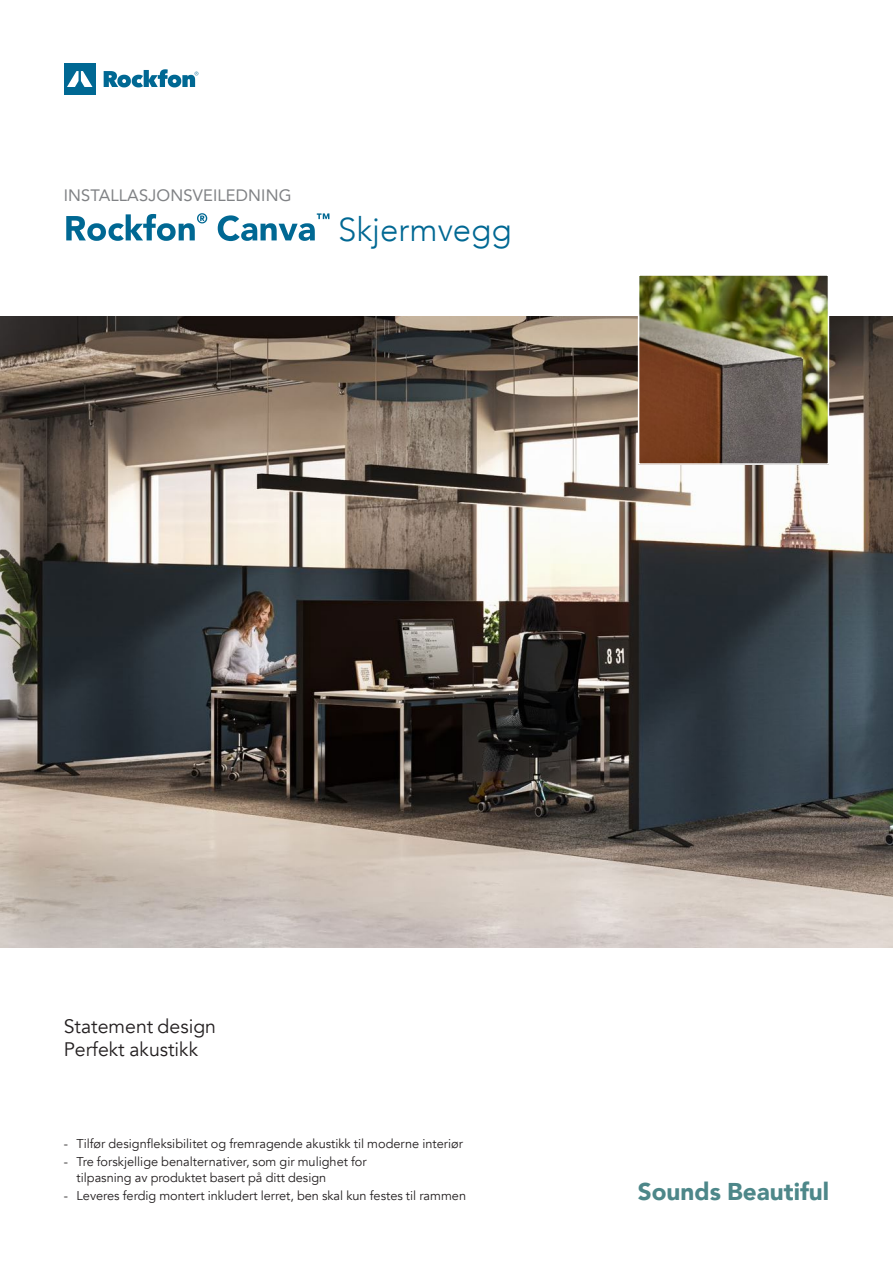
<style>
.page{position:relative;width:893px;height:1263px;background:#fff}
.page>*{position:absolute;margin:0;border:0;box-sizing:border-box;transform-origin:0 0}
.t1{font:300 33px "Avenir";color:#006893}
.t2{font:900 24.3px "Avenir";color:#4d8789}
.t3{font:19.5px/23.4px "Avenir";color:#231f20}
.t4{font:16.5px "Avenir";letter-spacing:.01em;color:#808285}
.t5{font:12.75px/16.5px "Avenir";color:#231f20}
</style>
<div class="page">
<svg style="left:104px;top:69px;width:94px;height:18px"></svg>
<div style="left:64px;top:63px;width:32px;height:32px;background:#006893"></div>
<svg style="left:67px;top:71px;width:25px;height:16px"></svg>
<img style="left:0;top:316px;width:893px;height:631px">
<img style="left:641px;top:277px;width:185px;height:185px">
<div style="left:638px;top:274px;width:191px;height:191px;border:2px solid #fff"></div>
<svg style="left:66px;top:213px;width:263px;height:28px"></svg>
<p class="t4" style="left:64px;top:182px;width:229px">INSTALLASJONSVEILEDNING</p>
<h1 class="t1" style="left:338px;top:210px;width:175px">Skjermvegg</h1>
<h3 class="t3" style="left:64px;top:1014px;width:154px">Statement design<br>Perfekt akustikk</h3>
<p class="t5" style="left:64px;top:1135px;width:401px">- Tilfør designfleksibilitet og fremragende akustikk til moderne interiør</p>
<p class="t5" style="left:77px;top:1153px;width:292px;text-indent:-13px">- Tre forskjellige benalternativer, som gir mulighet for tilpasning av produktet basert på ditt design</p>
<p class="t5" style="left:64px;top:1187px;width:404px">- Leveres ferdig montert inkludert lerret, ben skal kun festes til rammen</p>
<h2 class="t2" style="left:638px;top:1170px;width:193px">Sounds Beautiful</h2>
</div>
